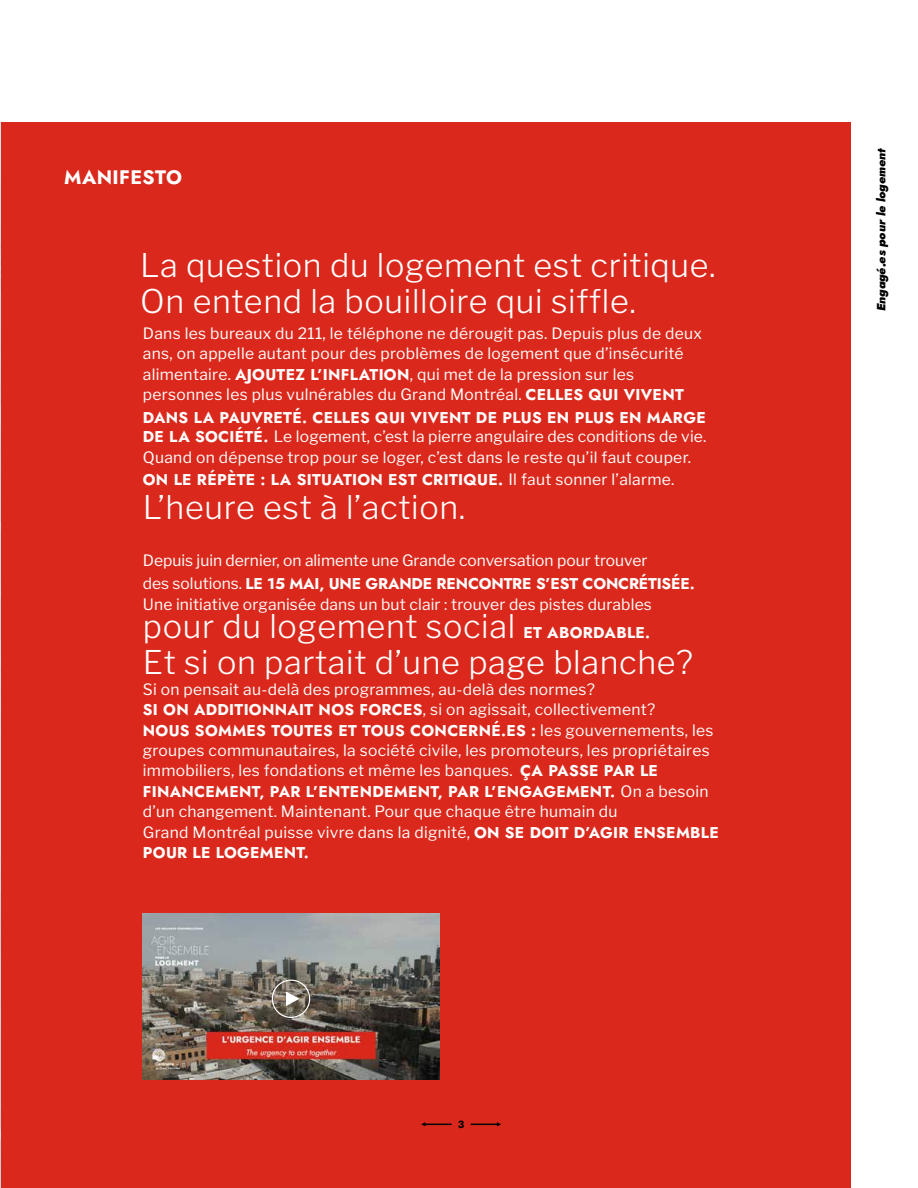
<style>
.page{position:relative;width:918px;height:1188px;background:#fff}
.page>*{position:absolute;margin:0;border:0;box-sizing:border-box;transform-origin:0 0}
.t1{font:300 32.4px/36px "Libre Franklin";letter-spacing:.02em;color:#fff}
.t2{font:700 19.5px "Jost";letter-spacing:.02em;color:#fff}
.t3{font:15.6px/20.4px "Libre Franklin";letter-spacing:.02em;color:#fff}
.t4{font:700 15.6px "Jost";letter-spacing:.02em;color:#fff}
.t5{font:15.6px "Libre Franklin";color:#fff}
.t6{font:700 15.6px "Jost";letter-spacing:-.01em;color:#fff}
.t7{font:italic 900 12px "Jost";color:#000}
.t8{font:700 10.5px "Jost";color:#000}
.s1{font-family:"Jost";font-weight:700}
.s2{font-family:"Libre Franklin";font-weight:400}
.s3{font-family:"Jost";font-weight:700;font-size:15.6px}
</style>
<div class="page">
<div style="left:0;top:122px;width:851px;height:1066px;background:#da291c"></div>
<img style="left:0;top:124px;width:1px;height:1064px">
<svg style="left:421px;top:1122px;width:31px;height:4px"></svg>
<svg style="left:471px;top:1122px;width:30px;height:4px"></svg>
<img style="left:143px;top:914px;width:296px;height:166px">
<div style="left:272px;top:980px;width:38px;height:38px;border:1px solid #fff;border-radius:50%"></div>
<svg style="left:285px;top:991px;width:16px;height:16px"></svg>
<p class="t2" style="left:64px;top:164px;width:119px">MANIFESTO</p>
<h1 class="t1" style="left:140px;top:247px;width:577px">La question du logement est critique.<br>On entend la bouilloire qui siffle.</h1>
<p class="t3" style="left:143px;top:323px;width:561px">Dans les bureaux du 211, le téléphone ne dérougit pas. Depuis plus de deux ans, on appelle autant pour des problèmes de logement que d’insécurité alimentaire. <span class="s1">AJOUTEZ L’INFLATION</span>, qui met de la pression sur les personnes les plus vulnérables du Grand Montréal. <span class="s1">CELLES QUI VIVENT</span></p>
<p class="t4" style="left:143px;top:407px;width:564px">DANS LA PAUVRETÉ. CELLES QUI VIVENT DE PLUS EN PLUS EN MARGE</p>
<p class="t3" style="left:143px;top:426px;width:565px"><span class="s1">DE LA SOCIÉTÉ.</span> Le logement, c’est la pierre angulaire des conditions de vie.<br>Quand on dépense trop pour se loger, c’est dans le reste qu’il faut couper.</p>
<p class="t4" style="left:143px;top:469px;width:533px">ON LE RÉPÈTE : LA SITUATION EST CRITIQUE. <span class="s2">Il faut sonner l’alarme.</span></p>
<h1 class="t1" style="left:143px;top:489px;width:324px">L’heure est à l’action.</h1>
<p class="t5" style="left:143px;top:551px;width:506px">Depuis juin dernier, on alimente une Grande conversation pour trouver</p>
<p class="t6" style="left:143px;top:573px;width:553px"><span class="s2">des solutions.</span> LE 15 MAI, UNE GRANDE RENCONTRE S’EST CONCRÉTISÉE.</p>
<p class="t3" style="left:143px;top:594px;width:511px">Une initiative organisée dans un but clair : trouver des pistes durables</p>
<h1 class="t1" style="left:143px;top:609px;width:552px">pour du logement social <span class="s3">ET ABORDABLE.<br></span>Et si on partait d’une page blanche?</h1>
<p class="t3" style="left:143px;top:679px;width:514px">Si on pensait au-delà des programmes, au-delà des normes?<br><span class="s1">SI ON ADDITIONNAIT NOS FORCES</span>, si on agissait, collectivement?</p>
<p class="t4" style="left:143px;top:719px;width:572px">NOUS SOMMES TOUTES ET TOUS CONCERNÉ.ES : <span class="s2">les gouvernements, les</span></p>
<p class="t3" style="left:143px;top:740px;width:568px">groupes communautaires, la société civile, les promoteurs, les propriétaires immobiliers, les fondations et même les banques. <span class="s1">ÇA PASSE PAR LE</span></p>
<p class="t4" style="left:143px;top:781px;width:567px">FINANCEMENT, PAR L’ENTENDEMENT, PAR L’ENGAGEMENT. <span class="s2">On a besoin</span></p>
<p class="t3" style="left:143px;top:801px;width:577px">d’un changement. Maintenant. Pour que chaque être humain du<br>Grand Montréal puisse vivre dans la dignité, <span class="s1">ON SE DOIT D’AGIR ENSEMBLE</span></p>
<p class="t4" style="left:143px;top:842px;width:168px">POUR LE LOGEMENT.</p>
<p class="t8" style="left:458px;top:1117px;width:8px">3</p>
<p class="t7" style="left:873px;top:311px;width:164px;rotate:-90deg">Engagé.es pour le logement</p>
</div>
